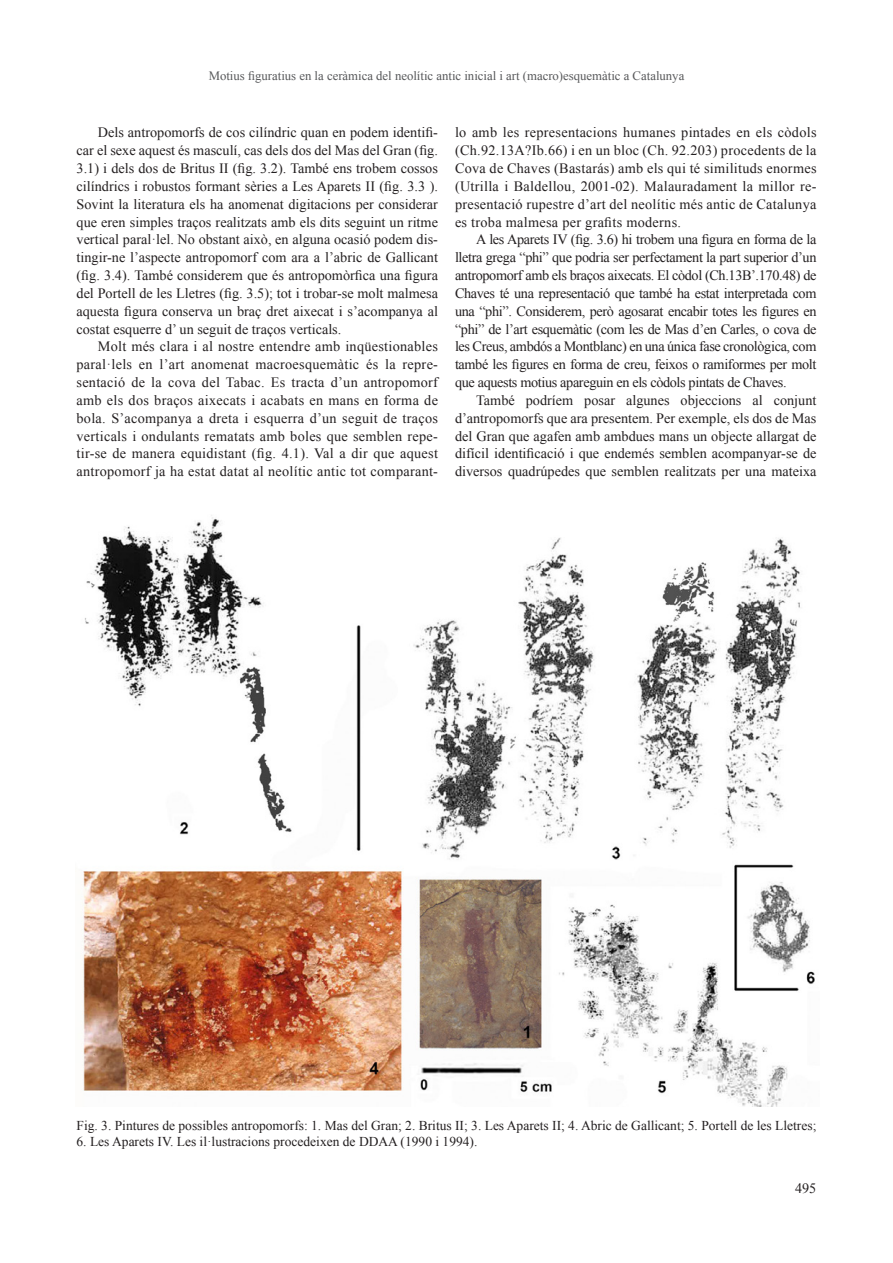
<style>
.page{position:relative;width:893px;height:1263px;background:#fff}
.page>*{position:absolute;margin:0;border:0;box-sizing:border-box;transform-origin:0 0}
.t1{font:14.25px/17.9px "Times New Roman";color:#231f20;text-align:justify}
.t2{font:13.5px "Times New Roman";color:#231f20}
.t3{font:12.75px "Times New Roman";color:#57585a}
</style>
<div class="page">
<img style="left:81px;top:515px;width:734px;height:592px">
<p class="t3" style="left:209px;top:69px;width:477px">Motius figuratius en la ceràmica del neolític antic inicial i art (macro)esquemàtic a Catalunya</p>
<p class="t1" style="left:77px;top:124px;width:363px;text-indent:21px">Dels antropomorfs de cos cilíndric quan en podem identifi&shy;car el sexe aquest és masculí, cas dels dos del Mas del Gran (fig.<br>3.1) i dels dos de Britus II (fig. 3.2). També ens trobem cossos cilíndrics i robustos formant sèries a Les Aparets II (fig. 3.3 ).<br>Sovint la literatura els ha anomenat digitacions per considerar que eren simples traços realitzats amb els dits seguint un ritme vertical paral·lel. No obstant això, en alguna ocasió podem dis&shy;tingir-ne l’aspecte antropomorf com ara a l’abric de Gallicant (fig. 3.4). També considerem que és antropomòrfica una figura del Portell de les Lletres (fig. 3.5); tot i trobar-se molt malmesa aquesta figura conserva un braç dret aixecat i s’acompanya al costat esquerre d’ un seguit de traços verticals.</p>
<p class="t1" style="left:77px;top:338px;width:363px;text-indent:21px">Molt més clara i al nostre entendre amb inqüestionables paral·lels en l’art anomenat macroesquemàtic és la repre&shy;sentació de la cova del Tabac. Es tracta d’un antropomorf amb els dos braços aixecats i acabats en mans en forma de bola. S’acompanya a dreta i esquerra d’un seguit de traços verticals i ondulants rematats amb boles que semblen repe&shy;tir-se de manera equidistant (fig. 4.1). Val a dir que aquest antropomorf ja ha estat datat al neolític antic tot comparant-</p>
<p class="t1" style="left:455px;top:124px;width:363px">lo amb les representacions humanes pintades en els còdols (Ch.92.13A?Ib.66) i en un bloc (Ch. 92.203) procedents de la Cova de Chaves (Bastarás) amb els qui té similituds enormes (Utrilla i Baldellou, 2001-02). Malauradament la millor re&shy;presentació rupestre d’art del neolític més antic de Catalunya es troba malmesa per grafits moderns.</p>
<p class="t1" style="left:455px;top:231px;width:363px;text-indent:21px">A les Aparets IV (fig. 3.6) hi trobem una figura en forma de la lletra grega “phi” que podria ser perfectament la part superior d’un antropomorf amb els braços aixecats. El còdol (Ch.13B’.170.48) de Chaves té una representació que també ha estat interpretada com una “phi”. Considerem, però agosarat encabir totes les figures en “phi” de l’art esquemàtic (com les de Mas d’en Carles, o cova de les Creus, ambdós a Montblanc) en una única fase cronològica, com també les figures en forma de creu, feixos o ramiformes per molt que aquests motius apareguin en els còdols pintats de Chaves.</p>
<p class="t1" style="left:455px;top:391px;width:363px;text-indent:21px">També podríem posar algunes objeccions al conjunt d’antropomorfs que ara presentem. Per exemple, els dos de Mas del Gran que agafen amb ambdues mans un objecte allargat de difícil identificació i que endemés semblen acompanyar-se de diversos quadrúpedes que semblen realitzats per una mateixa</p>
<p class="t2" style="left:77px;top:1118px;width:741px">Fig. 3. Pintures de possibles antropomorfs: 1. Mas del Gran; 2. Britus II; 3. Les Aparets II; 4. Abric de Gallicant; 5. Portell de les Lletres;</p>
<p class="t2" style="left:77px;top:1134px;width:402px">6. Les Aparets IV. Les il·lustracions procedeixen de DDAA (1990 i 1994).</p>
<p class="t1" style="left:795px;top:1179px;width:23px">495</p>
</div>
